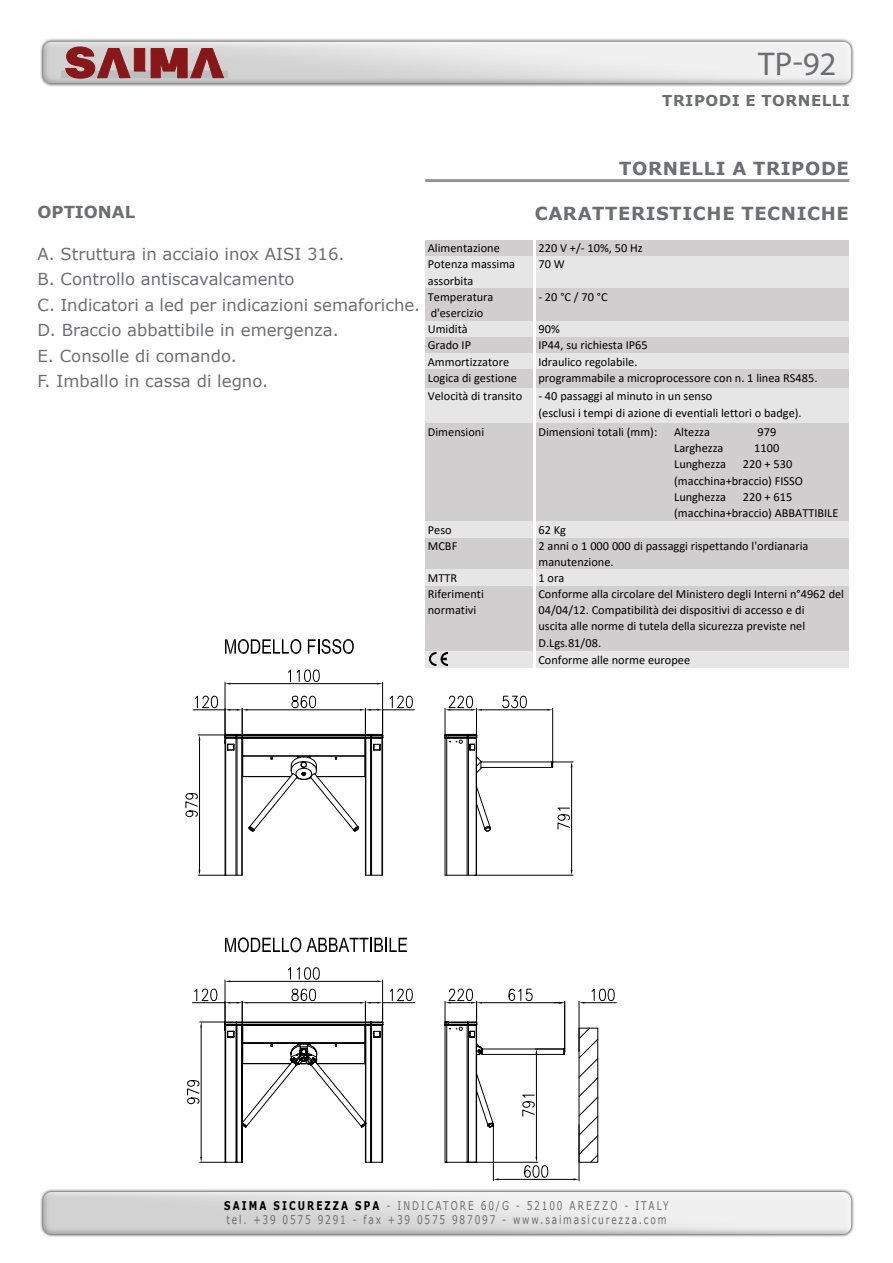
<style>
.page{position:relative;width:893px;height:1263px;background:#fff}
.page>*{position:absolute;margin:0;border:0;box-sizing:border-box;transform-origin:0 0}
.t1{font:33px "Myriad Pro";color:#6d6e71}
.t2{font:700 18px "Verdana";letter-spacing:.035em;color:#6d6e71}
.t3{font:16.5px/25.5px "Verdana";color:#6d6e71}
.t4{font:700 16.5px "Verdana";color:#6d6e71}
.t5{font:700 15px "Verdana";letter-spacing:.035em;color:#6d6e71}
.t6{font:12.3px/16.2px "Calibri";color:#000}
.t7{font:12px/14.4px "Verdana";letter-spacing:.2em;color:#6d6e71;scale:.75 1}
.s1{font-weight:700;color:#000}
</style>
<div class="page">
<img style="left:40px;top:1189px;width:814px;height:48px">
<img style="left:40px;top:38px;width:814px;height:49px">
<div style="left:62px;top:71px;width:166px;height:7px;background:#bbbdc0"></div>
<div style="left:61px;top:71px;width:167px;height:7px;border:1px solid #bbbdc0"></div>
<svg style="left:65px;top:47px;width:159px;height:31px;background:#a35f60"></svg>
<hr style="left:425px;top:179px;width:424px;height:3px;background:#939598">
<hr style="left:192px;top:1002px;width:33px;height:1px;background:#000">
<hr style="left:201px;top:1027px;width:1px;height:130px;background:#000">
<svg style="left:194px;top:988px;width:30px;height:39px"></svg>
<svg style="left:200px;top:1157px;width:24px;height:6px"></svg>
<svg style="left:187px;top:1080px;width:13px;height:24px"></svg>
<svg style="left:224px;top:708px;width:341px;height:455px"></svg>
<svg style="left:389px;top:695px;width:24px;height:13px"></svg>
<hr style="left:193px;top:709px;width:32px;height:1px;background:#000">
<svg style="left:194px;top:695px;width:24px;height:13px"></svg>
<hr style="left:242px;top:708px;width:1px;height:30px;background:#000">
<hr style="left:365px;top:708px;width:1px;height:30px;background:#000">
<hr style="left:248px;top:709px;width:112px;height:1px;background:#000">
<svg style="left:226px;top:709px;width:22px;height:2px"></svg>
<svg style="left:360px;top:709px;width:11px;height:2px"></svg>
<svg style="left:291px;top:695px;width:25px;height:13px"></svg>
<hr style="left:445px;top:708px;width:1px;height:30px;background:#000">
<hr style="left:225px;top:682px;width:1px;height:56px;background:#000">
<hr style="left:382px;top:682px;width:1px;height:56px;background:#000">
<hr style="left:230px;top:683px;width:147px;height:1px;background:#000">
<svg style="left:288px;top:669px;width:32px;height:13px"></svg>
<hr style="left:199px;top:740px;width:1px;height:130px;background:#000">
<hr style="left:475px;top:875px;width:98px;height:1px;background:#000">
<hr style="left:571px;top:767px;width:1px;height:103px;background:#000">
<svg style="left:556px;top:807px;width:14px;height:23px"></svg>
<hr style="left:476px;top:708px;width:1px;height:30px;background:#000">
<hr style="left:552px;top:708px;width:1px;height:54px;background:#000">
<hr style="left:482px;top:709px;width:65px;height:1px;background:#000">
<svg style="left:445px;top:695px;width:37px;height:16px"></svg>
<svg style="left:547px;top:709px;width:6px;height:2px"></svg>
<svg style="left:502px;top:695px;width:25px;height:13px"></svg>
<hr style="left:225px;top:738px;width:1px;height:137px;background:#000">
<svg style="left:365px;top:875px;width:18px;height:1px"></svg>
<svg style="left:198px;top:870px;width:44px;height:6px"></svg>
<hr style="left:236px;top:738px;width:1px;height:137px;background:#000">
<hr style="left:237px;top:738px;width:1px;height:137px;background:#000">
<hr style="left:241px;top:738px;width:1px;height:137px;background:#000">
<hr style="left:242px;top:738px;width:1px;height:137px;background:#000">
<hr style="left:365px;top:738px;width:1px;height:137px;background:#000">
<hr style="left:370px;top:738px;width:1px;height:137px;background:#000">
<hr style="left:371px;top:738px;width:1px;height:137px;background:#000">
<hr style="left:382px;top:738px;width:1px;height:137px;background:#000">
<hr style="left:445px;top:875px;width:31px;height:1px;background:#000">
<hr style="left:445px;top:738px;width:1px;height:137px;background:#000">
<hr style="left:446px;top:738px;width:1px;height:137px;background:#000">
<hr style="left:467px;top:738px;width:1px;height:137px;background:#000">
<hr style="left:468px;top:738px;width:1px;height:137px;background:#000">
<hr style="left:476px;top:738px;width:1px;height:137px;background:#000">
<hr style="left:481px;top:767px;width:71px;height:1px;background:#000">
<hr style="left:481px;top:761px;width:71px;height:1px;background:#000">
<svg style="left:551px;top:761px;width:22px;height:7px"></svg>
<svg style="left:185px;top:733px;width:199px;height:100px"></svg>
<svg style="left:477px;top:786px;width:14px;height:46px"></svg>
<svg style="left:444px;top:733px;width:38px;height:41px"></svg>
<svg style="left:578px;top:1027px;width:21px;height:136px"></svg>
<hr style="left:564px;top:1001px;width:1px;height:51px;background:#000">
<hr style="left:579px;top:1001px;width:1px;height:51px;background:#000">
<hr style="left:584px;top:1002px;width:32px;height:1px;background:#000">
<svg style="left:591px;top:988px;width:24px;height:13px"></svg>
<hr style="left:493px;top:1124px;width:1px;height:57px;background:#000">
<hr style="left:579px;top:1124px;width:1px;height:57px;background:#000">
<hr style="left:499px;top:1179px;width:75px;height:1px;background:#000">
<svg style="left:524px;top:1157px;width:24px;height:21px"></svg>
<svg style="left:225px;top:639px;width:129px;height:15px"></svg>
<svg style="left:225px;top:937px;width:182px;height:20px"></svg>
<div style="left:426px;top:240px;width:107px;height:16px;background:#d0cece"></div>
<div style="left:536px;top:240px;width:313px;height:16px;background:#d0cece"></div>
<div style="left:426px;top:256px;width:107px;height:33px;background:#e7e6e6"></div>
<div style="left:536px;top:256px;width:313px;height:33px;background:#e7e6e6"></div>
<div style="left:426px;top:288px;width:107px;height:33px;background:#d0cece"></div>
<div style="left:536px;top:288px;width:313px;height:33px;background:#d0cece"></div>
<div style="left:426px;top:321px;width:107px;height:16px;background:#e7e6e6"></div>
<div style="left:536px;top:321px;width:313px;height:16px;background:#e7e6e6"></div>
<div style="left:426px;top:337px;width:107px;height:16px;background:#d0cece"></div>
<div style="left:536px;top:337px;width:313px;height:16px;background:#d0cece"></div>
<div style="left:426px;top:353px;width:107px;height:17px;background:#e7e6e6"></div>
<div style="left:536px;top:353px;width:313px;height:17px;background:#e7e6e6"></div>
<div style="left:426px;top:369px;width:107px;height:19px;background:#d0cece"></div>
<div style="left:536px;top:369px;width:313px;height:19px;background:#d0cece"></div>
<div style="left:426px;top:388px;width:107px;height:36px;background:#e7e6e6"></div>
<div style="left:536px;top:388px;width:313px;height:36px;background:#e7e6e6"></div>
<div style="left:426px;top:424px;width:107px;height:98px;background:#d0cece"></div>
<div style="left:536px;top:424px;width:313px;height:98px;background:#d0cece"></div>
<div style="left:426px;top:522px;width:107px;height:16px;background:#e7e6e6"></div>
<div style="left:536px;top:522px;width:313px;height:16px;background:#e7e6e6"></div>
<div style="left:426px;top:538px;width:107px;height:32px;background:#d0cece"></div>
<div style="left:536px;top:538px;width:313px;height:32px;background:#d0cece"></div>
<div style="left:426px;top:569px;width:107px;height:17px;background:#e7e6e6"></div>
<div style="left:536px;top:569px;width:313px;height:17px;background:#e7e6e6"></div>
<div style="left:426px;top:586px;width:107px;height:65px;background:#d0cece"></div>
<div style="left:536px;top:586px;width:313px;height:65px;background:#d0cece"></div>
<div style="left:426px;top:651px;width:107px;height:17px;background:#e7e6e6"></div>
<div style="left:536px;top:651px;width:313px;height:17px;background:#e7e6e6"></div>
<img style="left:430px;top:652px;width:17px;height:13px">
<h1 class="t1" style="left:758px;top:43px;width:80px">TP-92</h1>
<p class="t5" style="left:662px;top:90px;width:189px">TRIPODI E TORNELLI</p>
<h2 class="t2" style="left:619px;top:156px;width:231px">TORNELLI A TRIPODE</h2>
<h3 class="t4" style="left:38px;top:200px;width:99px">OPTIONAL</h3>
<h3 class="t3" style="left:38px;top:241px;width:384px">A. Struttura in acciaio inox AISI 316.<br>B. Controllo antiscavalcamento<br>C. Indicatori a led per indicazioni semaforiche.<br>D. Braccio abbattibile in emergenza.<br>E. Consolle di comando.<br>F. Imballo in cassa di legno.</h3>
<p class="t6" style="left:428px;top:240px;width:89px">Alimentazione<br>Potenza massima assorbita<br>Temperatura d'esercizio<br>Umidità</p>
<h2 class="t2" style="left:535px;top:201px;width:316px">CARATTERISTICHE TECNICHE</h2>
<p class="t6" style="left:538px;top:240px;width:106px">220 V +/- 10%, 50 Hz</p>
<p class="t6" style="left:538px;top:256px;width:28px">70 W</p>
<p class="t6" style="left:538px;top:288px;width:71px">- 20 °C / 70 °C</p>
<p class="t6" style="left:538px;top:321px;width:23px">90%</p>
<p class="t6" style="left:428px;top:337px;width:45px">Grado IP</p>
<p class="t6" style="left:538px;top:337px;width:111px">IP44, su richiesta IP65</p>
<p class="t6" style="left:428px;top:353px;width:83px">Ammortizzatore</p>
<p class="t6" style="left:538px;top:353px;width:101px">Idraulico regolabile.</p>
<p class="t6" style="left:428px;top:368px;width:96px;line-height:18.6px">Logica di gestione<br>Velocità di transito</p>
<p class="t6" style="left:428px;top:423px;width:58px">Dimensioni</p>
<p class="t6" style="left:538px;top:423px;width:120px">Dimensioni totali (mm):</p>
<p class="t6" style="left:674px;top:423px;width:37px">Altezza</p>
<p class="t6" style="left:758px;top:423px;width:20px">979</p>
<p class="t6" style="left:674px;top:440px;width:51px">Larghezza</p>
<p class="t6" style="left:754px;top:440px;width:27px">1100</p>
<p class="t6" style="left:674px;top:456px;width:53px">Lunghezza</p>
<p class="t6" style="left:538px;top:369px;width:281px">programmabile a microprocessore con n. 1 linea RS485.</p>
<p class="t6" style="left:538px;top:388px;width:265px">- 40 passaggi al minuto in un senso<br>(esclusi i tempi di azione di eventiali lettori o badge).</p>
<p class="t6" style="left:674px;top:456px;width:130px;text-indent:69px">220 + 530 (macchina+braccio) FISSO<br>Lunghezza</p>
<p class="t6" style="left:674px;top:488px;width:166px;text-indent:69px">220 + 615 (macchina+braccio) ABBATTIBILE</p>
<p class="t6" style="left:428px;top:521px;width:31px">Peso<br>MCBF</p>
<p class="t6" style="left:428px;top:569px;width:57px">MTTR<br>Riferimenti normativi</p>
<p class="t6" style="left:538px;top:521px;width:29px">62 Kg</p>
<p class="t6" style="left:538px;top:538px;width:271px">2 anni o 1 000 000 di passaggi rispettando l'ordianaria manutenzione.</p>
<p class="t6" style="left:538px;top:569px;width:27px">1 ora</p>
<p class="t6" style="left:538px;top:585px;width:307px">Conforme alla circolare del Ministero degli Interni n°4962 del 04/04/12. Compatibilità dei dispositivi di accesso e di<br>uscita alle norme di tutela della sicurezza previste nel D.Lgs.81/08.</p>
<p class="t6" style="left:538px;top:651px;width:153px">Conforme alle norme europee</p>
<p class="t7" style="left:224px;top:1198px;width:594px"><span class="s1">SAIMA SICUREZZA SPA</span> - INDICATORE 60/G - 52100 AREZZO - ITALY tel. +39 0575 9291 - fax +39 0575 987097 - www.saimasicurezza.com</p>
</div>
